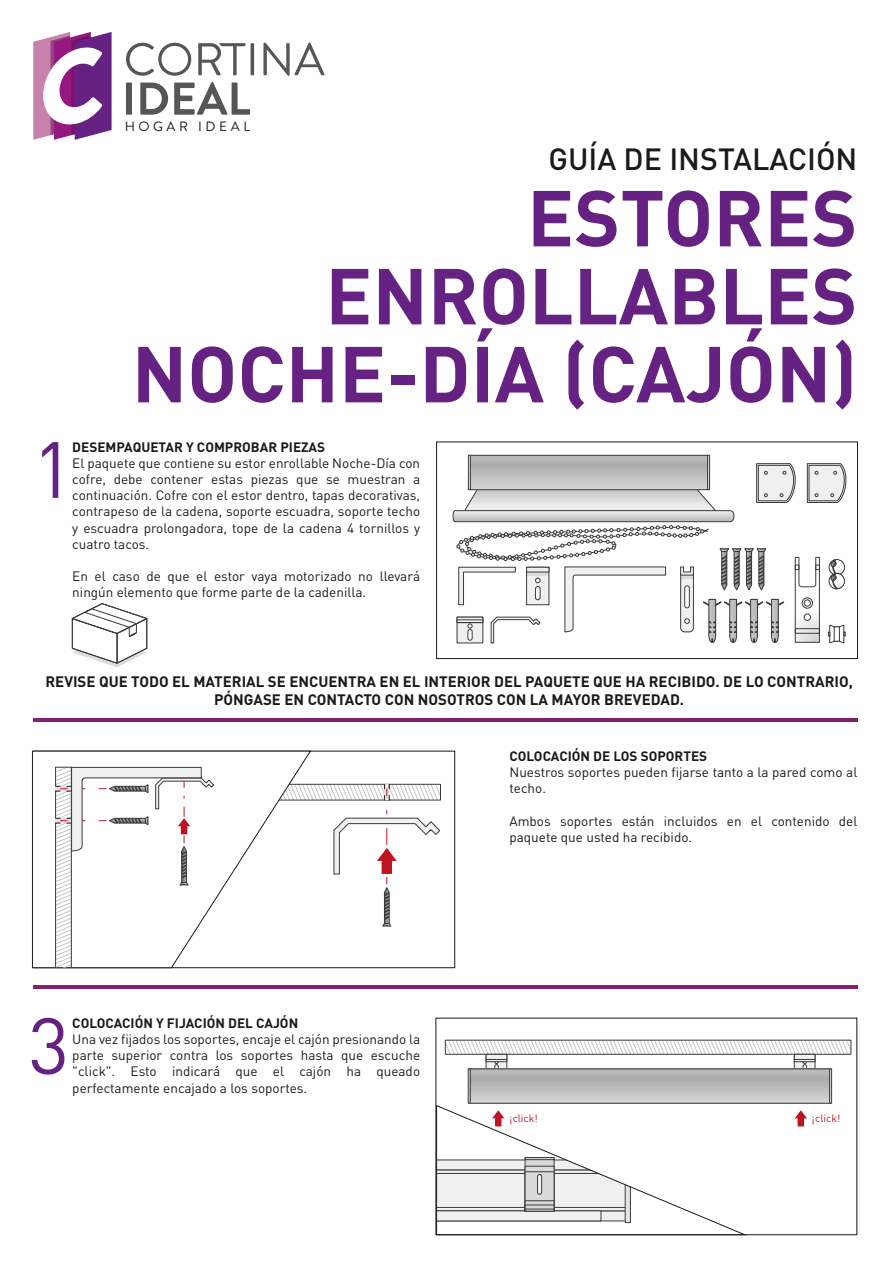
<style>
.page{position:relative;width:893px;height:1263px;background:#fff}
.page>*{position:absolute;margin:0;border:0;box-sizing:border-box;transform-origin:0 0}
.t1{font:78.3px "DIN";color:#652282}
.t2{font:700 77.85px/78px "DIN";color:#652282;text-align:right}
.t3{font:500 30.3px "DIN";color:#1a1a18}
.t4{font:700 15px/18px "DIN";color:#1a1a18;text-align:center}
.t5{font:13.5px/16.2px "DIN";color:#1a1a18}
.t6{font:700 13.5px "DIN";color:#1a1a18}
.t7{font:13.5px "Brandon Grotesque";letter-spacing:.265em;color:#1a1a18}
.t8{font:10.5px "DIN";color:#be1421}
</style>
<div class="page">
<div style="left:436px;top:442px;width:422px;height:217px;background:#fff;border:1px solid #1a1a18"></div>
<hr style="left:33px;top:719px;width:824px;height:3px;background:#80216c">
<hr style="left:33px;top:985px;width:824px;height:4px;background:#80216c">
<svg style="left:71px;top:603px;width:77px;height:64px"></svg>
<svg style="left:33px;top:32px;width:79px;height:108px"></svg>
<svg style="left:126px;top:43px;width:65px;height:33px"></svg>
<hr style="left:251px;top:43px;width:3px;height:32px;background:#565656">
<svg style="left:263px;top:43px;width:62px;height:33px"></svg>
<div style="left:126px;top:83px;width:6px;height:32px;background:#565656"></div>
<svg style="left:140px;top:83px;width:28px;height:32px"></svg>
<svg style="left:174px;top:82px;width:76px;height:33px"></svg>
<svg style="left:198px;top:43px;width:47px;height:32px"></svg>
<svg style="left:452px;top:454px;width:395px;height:190px"></svg>
<svg style="left:457px;top:617px;width:26px;height:2px"></svg>
<svg style="left:457px;top:619px;width:26px;height:3px"></svg>
<hr style="left:457px;top:622px;width:26px;height:2px;background:#1a1a18">
<div style="left:33px;top:751px;width:422px;height:217px;background:#fff;border:1px solid #1a1a18"></div>
<svg style="left:32px;top:750px;width:280px;height:219px"></svg>
<svg style="left:55px;top:766px;width:386px;height:203px"></svg>
<svg style="left:795px;top:1110px;width:12px;height:16px"></svg>
<svg style="left:436px;top:1104px;width:310px;height:132px"></svg>
<svg style="left:444px;top:1039px;width:408px;height:37px"></svg>
<svg style="left:794px;top:1054px;width:21px;height:5px"></svg>
<div style="left:794px;top:1059px;width:21px;height:3px;background:#f0f0f0;border:1px solid #3b3b3a"></div>
<svg style="left:472px;top:1070px;width:356px;height:31px"></svg>
<div style="left:470px;top:1068px;width:360px;height:35px;border:1px solid #3b3b3a"></div>
<div style="left:468px;top:1068px;width:2px;height:35px;background:#f0f0f0;border:1px solid #3b3b3a"></div>
<div style="left:829px;top:1068px;width:3px;height:35px;background:#f0f0f0;border:1px solid #3b3b3a"></div>
<p class="t7" style="left:125px;top:117px;width:127px">HOGAR IDEAL</p>
<h3 class="t3" style="left:548px;top:140px;width:311px">GUÍA DE INSTALACIÓN</h3>
<h1 class="t1" style="left:32px;top:421px;width:42px">1</h1>
<h2 class="t2" style="left:132px;top:176px;width:727px">ESTORES<br>ENROLLABLES<br>NOCHE-DÍA (CAJÓN)</h2>
<p class="t6" style="left:72px;top:438px;width:254px">DESEMPAQUETAR Y COMPROBAR PIEZAS</p>
<p class="t5" style="left:72px;top:454px;width:349px;text-align:justify">El paquete que contiene su estor enrollable Noche-Día con cofre, debe contener estas piezas que se muestran a continuación. Cofre con el estor dentro, tapas decorativas, contrapeso de la cadena, soporte escuadra, soporte techo y escuadra prolongadora, tope de la cadena 4 tornillos y cuatro tacos.</p>
<p class="t5" style="left:72px;top:568px;width:349px">En el caso de que el estor vaya motorizado no llevará ningún elemento que forme parte de la cadenilla.</p>
<p class="t4" style="left:45px;top:671px;width:809px">REVISE QUE TODO EL MATERIAL SE ENCUENTRA EN EL INTERIOR DEL PAQUETE QUE HA RECIBIDO. DE LO CONTRARIO,<br>PÓNGASE EN CONTACTO CON NOSOTROS CON LA MAYOR BREVEDAD.</p>
<h1 class="t1" style="left:28px;top:997px;width:42px">3</h1>
<p class="t6" style="left:72px;top:1014px;width:227px">COLOCACIÓN Y FIJACIÓN DEL CAJÓN</p>
<p class="t5" style="left:72px;top:1031px;width:349px;text-align:justify">Una vez fijados los soportes, encaje el cajón presionando la parte superior contra los soportes hasta que escuche "click". Esto indicará que el cajón ha queado</p>
<p class="t5" style="left:72px;top:1079px;width:236px">perfectamente encajado a los soportes.</p>
<p class="t6" style="left:509px;top:747px;width:199px">COLOCACIÓN DE LOS SOPORTES</p>
<p class="t5" style="left:509px;top:764px;width:349px">Nuestros soportes pueden fijarse tanto a la pared como al techo.</p>
<p class="t5" style="left:509px;top:812px;width:349px">Ambos soportes están incluidos en el contenido del paquete que usted ha recibido.</p>
<p class="t8" style="left:509px;top:1112px;width:30px">¡click!</p>
<p class="t8" style="left:812px;top:1112px;width:30px">¡click!</p>
</div>
